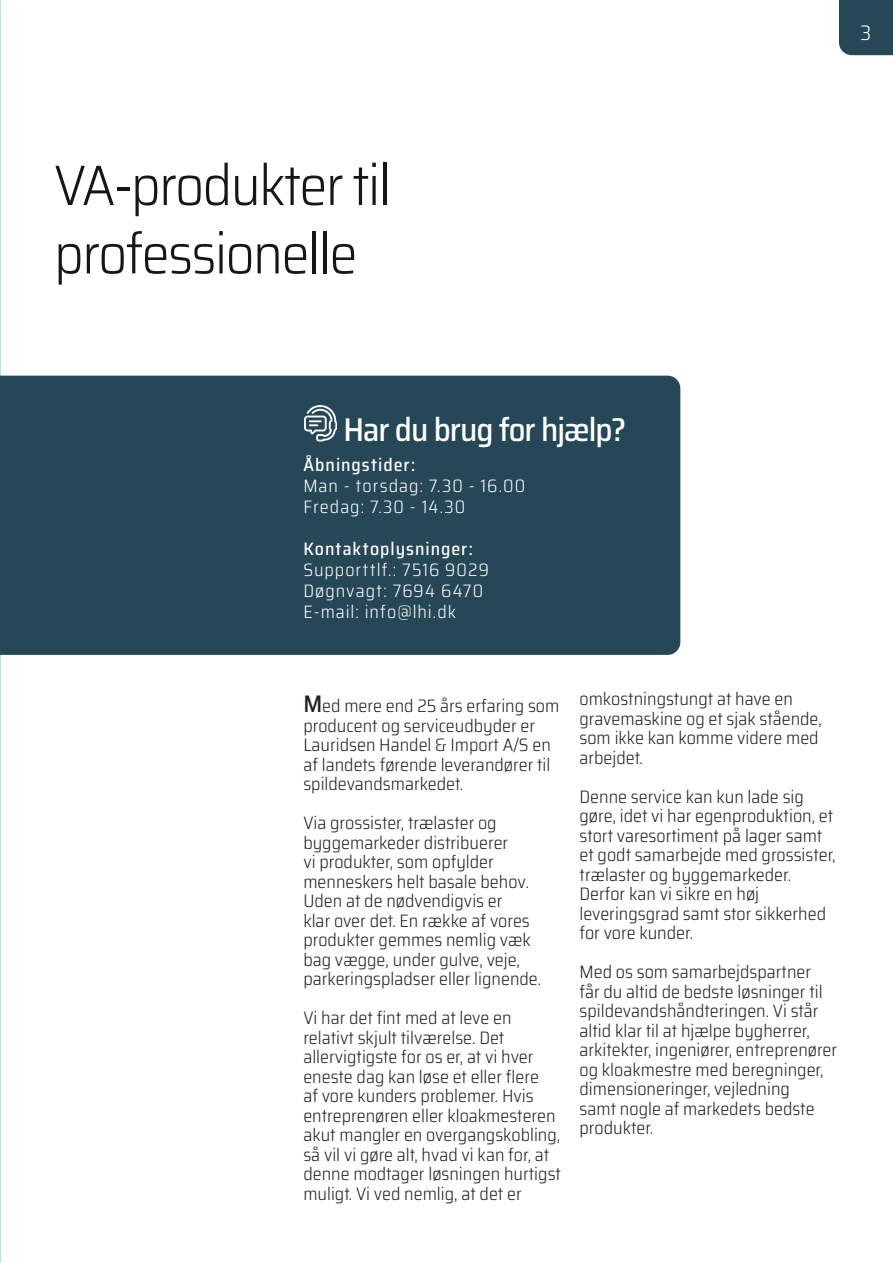
<style>
.page{position:relative;width:893px;height:1263px;background:#fff}
.page>*{position:absolute;margin:0;border:0;box-sizing:border-box;transform-origin:0 0}
.t1{font:300 semi-condensed 57px/68.4px "Saira";letter-spacing:-.03em;color:#14171a}
.t2{font:500 semi-condensed 33px "Saira";letter-spacing:-.03em;color:#fff}
.t3{font:300 semi-condensed 21px "Saira";color:#fff}
.t4{font:300 semi-condensed 18px/19.5px "Saira";color:#231f20}
.t5{font:300 semi-condensed 18px/21px "Saira";letter-spacing:.06em;color:#fff}
.t6{font:500 semi-condensed 18px "Saira";letter-spacing:.055em;color:#fff}
.s1{font-weight:500;font-size:24px}
</style>
<div class="page">
<div style="left:0;top:376px;width:680px;height:279px;background:#254756"></div>
<div style="left:839px;top:0;width:54px;height:55px;background:#254756"></div>
<svg style="left:304px;top:404px;width:33px;height:37px"></svg>
<h1 class="t1" style="left:54px;top:150px;width:338px">VA-produkter til professionelle</h1>
<p class="t3" style="left:860px;top:17px;width:12px">3</p>
<h2 class="t2" style="left:343px;top:405px;width:284px">Har du brug for hjælp?</h2>
<p class="t6" style="left:303px;top:451px;width:113px">Åbningstider:</p>
<p class="t5" style="left:303px;top:475px;width:223px">Man - torsdag: 7.30 - 16.00<br>Fredag: 7.30 - 14.30</p>
<p class="t6" style="left:303px;top:535px;width:171px">Kontaktoplysninger:</p>
<p class="t5" style="left:303px;top:559px;width:187px">Supporttlf.: 7516 9029<br>Døgnvagt: 7694 6470<br>E-mail: info@lhi.dk</p>
<p class="t4" style="left:303px;top:696px;width:258px"><span class="s1">M</span>ed mere end 25 års erfaring som producent og serviceudbyder er<br>Lauridsen Handel &amp; Import A/S en af landets førende leverandører til spildevandsmarkedet.</p>
<p class="t4" style="left:303px;top:813px;width:239px">Via grossister, trælaster og byggemarkeder distribuerer<br>vi produkter, som opfylder menneskers helt basale behov.<br>Uden at de nødvendigvis er<br>klar over det. En række af vores produkter gemmes nemlig væk bag vægge, under gulve, veje, parkeringspladser eller lignende.</p>
<p class="t4" style="left:303px;top:1008px;width:259px">Vi har det fint med at leve en relativt skjult tilværelse. Det allervigtigste for os er, at vi hver eneste dag kan løse et eller flere<br>af vore kunders problemer. Hvis entreprenøren eller kloakmesteren akut mangler en overgangskobling, så vil vi gøre alt, hvad vi kan for, at denne modtager løsningen hurtigst muligt. Vi ved nemlig, at det er</p>
<p class="t4" style="left:579px;top:689px;width:244px">omkostningstungt at have en gravemaskine og et sjak stående, som ikke kan komme videre med arbejdet.</p>
<p class="t4" style="left:579px;top:786px;width:258px">Denne service kan kun lade sig gøre, idet vi har egenproduktion, et stort varesortiment på lager samt et godt samarbejde med grossister, trælaster og byggemarkeder.<br>Derfor kan vi sikre en høj leveringsgrad samt stor sikkerhed for vore kunder.</p>
<p class="t4" style="left:579px;top:962px;width:259px">Med os som samarbejdspartner<br>får du altid de bedste løsninger til spildevandshåndteringen. Vi står altid klar til at hjælpe bygherrer, arkitekter, ingeniører, entreprenører og kloakmestre med beregninger, dimensioneringer, vejledning<br>samt nogle af markedets bedste produkter.</p>
</div>
